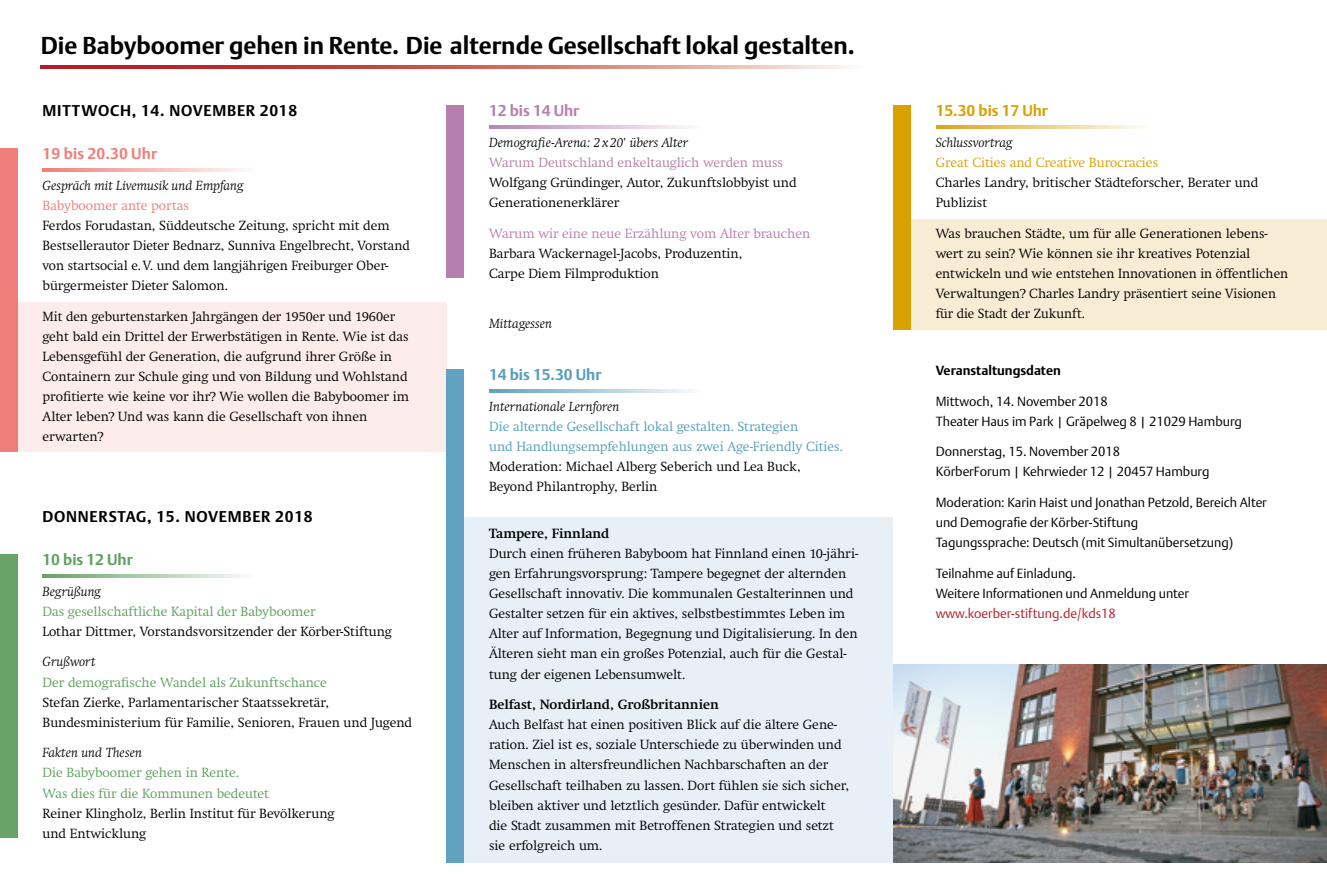
<style>
.page{position:relative;width:1327px;height:893px;background:#fff}
.page>*{position:absolute;margin:0;border:0;box-sizing:border-box;transform-origin:0 0}
.t1{font:700 24.15px "DTL Argo T";color:#000}
.t2{font:700 15.45px "DTL Argo T";letter-spacing:.05em;color:#000}
.t3{font:700 15.45px "DTL Argo T";letter-spacing:.01em;color:#f07f7b}
.t4{font:700 15.45px "DTL Argo T";color:#569ebc}
.t5{font:700 15.45px "DTL Argo T";color:#d9a100}
.t6{font:700 15.45px "DTL Argo T";color:#60a060}
.t7{font:700 15.45px "DTL Argo T";color:#b77fae}
.t8{font:300 13.2px/20.1px "Swift T";color:#000}
.t9{font:300 13.2px/20.1px "DTL Argo T";color:#000}
.t10{font:italic 300 13.2px "Swift T";letter-spacing:.005em;color:#000}
.t11{font:300 13.2px/20.1px "Swift T";color:#60a060}
.t12{font:300 13.2px/20.1px "Swift T";color:#569ebc}
.t13{font:300 13.2px "Swift T";color:#b77fae}
.t14{font:700 13.2px "Swift T";color:#000}
.t15{font:300 13.2px "Swift T";color:#d9a100}
.t16{font:300 13.2px "DTL Argo T";color:#b51d28}
.t17{font:300 13.2px "Swift T";color:#f07f7b}
.t18{font:700 13.2px "DTL Argo T";color:#000}
</style>
<div class="page">
<div style="left:893px;top:219px;width:434px;height:111px;background:#f8ecd4"></div>
<div style="left:446px;top:518px;width:447px;height:345px;background:#e6f0f6"></div>
<div style="left:0;top:302px;width:446px;height:149px;background:#fdedea"></div>
<img style="left:893px;top:665px;width:434px;height:198px">
<div style="left:0;top:148px;width:17px;height:303px;background:#f07f7b"></div>
<div style="left:446px;top:105px;width:17px;height:173px;background:#b77fae"></div>
<div style="left:446px;top:369px;width:17px;height:494px;background:#60a2c0"></div>
<div style="left:893px;top:105px;width:17px;height:225px;background:#d9a100"></div>
<svg style="left:489px;top:125px;width:200px;height:4px"></svg>
<svg style="left:489px;top:389px;width:203px;height:4px"></svg>
<div style="left:0;top:554px;width:17px;height:284px;background:#69a467"></div>
<hr style="left:43px;top:575px;width:212px;height:3px;background:#69a467">
<hr style="left:43px;top:168px;width:212px;height:3px;background:#f07f7b">
<svg style="left:41px;top:65px;width:804px;height:4px"></svg>
<svg style="left:936px;top:125px;width:207px;height:4px"></svg>
<h1 class="t1" style="left:41px;top:31px;width:815px">Die Babyboomer gehen in Rente. Die alternde Gesellschaft lokal gestalten.</h1>
<p class="t2" style="left:43px;top:101px;width:256px">MITTWOCH, 14. NOVEMBER 2018</p>
<p class="t3" style="left:43px;top:144px;width:116px">19 bis 20.30 Uhr</p>
<p class="t10" style="left:43px;top:177px;width:202px">Gespräch mit Livemusik und Empfang</p>
<p class="t17" style="left:43px;top:198px;width:148px">Babyboomer ante portas</p>
<p class="t8" style="left:43px;top:215px;width:369px">Ferdos Forudastan, Süddeutsche Zeitung, spricht mit dem Bestsellerautor Dieter Bednarz, Sunniva Engelbrecht, Vorstand von startsocial e.V. und dem langjährigen Freiburger Ober&shy;bürgermeister Dieter Salomon.</p>
<p class="t8" style="left:43px;top:306px;width:368px">Mit den geburtenstarken Jahrgängen der 1950er und 1960er geht bald ein Drittel der Erwerbstätigen in Rente. Wie ist das Lebensgefühl der Generation, die aufgrund ihrer Größe in Containern zur Schule ging und von Bildung und Wohlstand profitierte wie keine vor ihr? Wie wollen die Babyboomer im Alter leben? Und was kann die Gesellschaft von ihnen erwarten?</p>
<p class="t2" style="left:43px;top:507px;width:272px">DONNERSTAG, 15. NOVEMBER 2018</p>
<p class="t6" style="left:43px;top:550px;width:92px">10 bis 12 Uhr</p>
<p class="t10" style="left:43px;top:583px;width:60px">Begrüßung</p>
<p class="t11" style="left:43px;top:601px;width:275px">Das gesellschaftliche Kapital der Babyboomer</p>
<p class="t8" style="left:43px;top:621px;width:351px">Lothar Dittmer, Vorstandsvorsitzender der Körber-Stiftung</p>
<p class="t10" style="left:43px;top:654px;width:54px">Grußwort</p>
<p class="t11" style="left:43px;top:672px;width:286px">Der demografische Wandel als Zukunftschance</p>
<p class="t8" style="left:43px;top:692px;width:371px">Stefan Zierke, Parlamentarischer Staatssekretär,<br>Bundesministerium für Familie, Senioren, Frauen und Jugend</p>
<p class="t10" style="left:43px;top:745px;width:101px">Fakten und Thesen</p>
<p class="t11" style="left:43px;top:763px;width:228px">Die Babyboomer gehen in Rente.<br>Was dies für die Kommunen bedeutet</p>
<p class="t8" style="left:43px;top:803px;width:294px">Reiner Klingholz, Berlin Institut für Bevölkerung und Entwicklung</p>
<p class="t7" style="left:489px;top:101px;width:92px">12 bis 14 Uhr</p>
<p class="t10" style="left:489px;top:134px;width:201px">Demografie-Arena: 2 x 20' übers Alter</p>
<p class="t13" style="left:489px;top:155px;width:295px">Warum Deutschland enkeltauglich werden muss</p>
<p class="t8" style="left:489px;top:172px;width:309px">Wolfgang Gründinger, Autor, Zukunftslobbyist und<br>Generationenerklärer</p>
<p class="t13" style="left:489px;top:225px;width:323px">Warum wir eine neue Erzählung vom Alter brauchen</p>
<p class="t8" style="left:489px;top:243px;width:255px">Barbara Wackernagel-Jacobs, Produzentin,<br>Carpe Diem Filmproduktion</p>
<p class="t10" style="left:489px;top:316px;width:64px">Mittagessen</p>
<p class="t4" style="left:489px;top:366px;width:114px">14 bis 15.30 Uhr</p>
<p class="t10" style="left:489px;top:399px;width:132px">Internationale Lernforen</p>
<p class="t12" style="left:489px;top:417px;width:355px">Die alternde Gesellschaft lokal gestalten. Strategien<br>und Handlungsempfehlungen aus zwei Age-Friendly Cities.</p>
<p class="t8" style="left:489px;top:457px;width:313px">Moderation: Michael Alberg Seberich und Lea Buck,<br>Beyond Philantrophy, Berlin</p>
<p class="t14" style="left:489px;top:526px;width:122px">Tampere, Finnland</p>
<p class="t8" style="left:489px;top:543px;width:371px">Durch einen früheren Babyboom hat Finnland einen 10-jähri&shy;gen Erfahrungsvorsprung: Tampere begegnet der alternden Gesellschaft innovativ. Die kommunalen Gestalterinnen und Gestalter setzen für ein aktives, selbstbestimmtes Leben im Alter auf Information, Begegnung und Digitalisierung. In den Älteren sieht man ein großes Potenzial, auch für die Gestal&shy;tung der eigenen Lebensumwelt.</p>
<p class="t14" style="left:489px;top:697px;width:231px">Belfast, Nordirland, Großbritannien</p>
<p class="t8" style="left:489px;top:715px;width:361px">Auch Belfast hat einen positiven Blick auf die ältere Gene&shy;ration. Ziel ist es, soziale Unterschiede zu überwinden und Menschen in altersfreundlichen Nachbarschaften an der Gesellschaft teilhaben zu lassen. Dort fühlen sie sich sicher, bleiben aktiver und letztlich gesünder. Dafür entwickelt<br>die Stadt zusammen mit Betroffenen Strategien und setzt sie erfolgreich um.</p>
<p class="t5" style="left:935px;top:101px;width:114px">15.30 bis 17 Uhr</p>
<p class="t10" style="left:935px;top:134px;width:78px">Schlussvortrag</p>
<p class="t15" style="left:935px;top:155px;width:224px">Great Cities and Creative Burocracies</p>
<p class="t8" style="left:935px;top:172px;width:324px">Charles Landry, britischer Städteforscher, Berater und<br>Publizist</p>
<p class="t8" style="left:935px;top:223px;width:354px">Was brauchen Städte, um für alle Generationen lebens&shy;wert zu sein? Wie können sie ihr kreatives Potenzial entwickeln und wie entstehen Innovationen in öffentlichen Verwaltungen? Charles Landry präsentiert seine Visionen für die Stadt der Zukunft.</p>
<p class="t18" style="left:935px;top:363px;width:127px">Veranstaltungsdaten</p>
<p class="t9" style="left:935px;top:391px;width:308px">Mittwoch, 14. November 2018<br>Theater Haus im Park | Gräpelweg 8 | 21029 Hamburg</p>
<p class="t9" style="left:935px;top:442px;width:275px">Donnerstag, 15. November 2018<br>KörberForum | Kehrwieder 12 | 20457 Hamburg</p>
<p class="t9" style="left:935px;top:492px;width:333px">Moderation: Karin Haist und Jonathan Petzold, Bereich Alter und Demografie der Körber-Stiftung<br>Tagungssprache: Deutsch (mit Simultanübersetzung)</p>
<p class="t9" style="left:935px;top:563px;width:255px">Teilnahme auf Einladung.<br>Weitere Informationen und Anmeldung unter</p>
<p class="t16" style="left:935px;top:605px;width:182px">www.koerber-stiftung.de/kds18</p>
</div>
